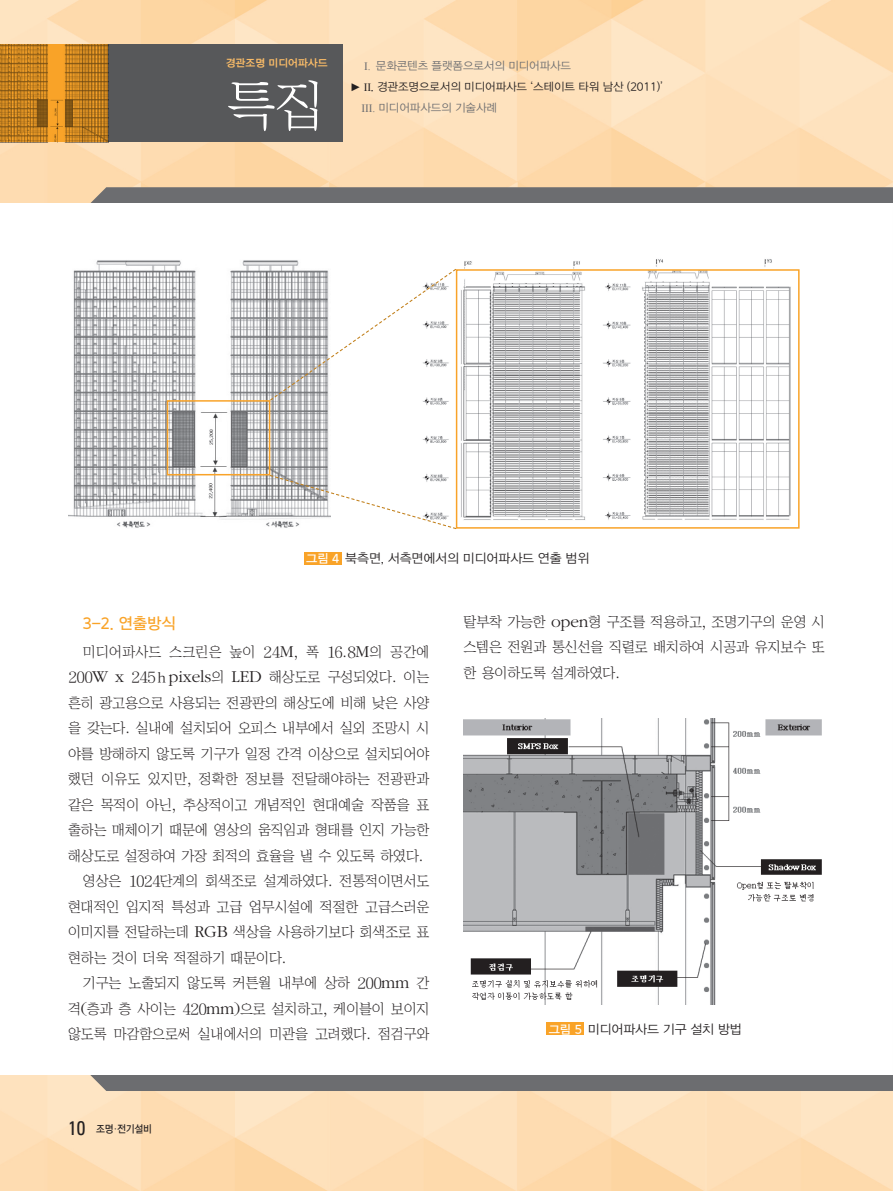
<style>
.page{position:relative;width:893px;height:1191px;background:#fff}
.page>*{position:absolute;margin:0;border:0;box-sizing:border-box;transform-origin:0 0}
.t1{font:54px "Chosunilbo NM";color:#fff}
.t2{font:300 17.25px "Garamond";letter-spacing:-.005em;color:#231f20}
.t3{font:15.75px "DX Ngo Std 30";color:#f9a328}
.t4{font:14.25px/25.5px "Chosunilbo NM";letter-spacing:-.01em;color:#231f20;text-align:justify}
.t5{font:14.25px "Chosunilbo NM";letter-spacing:.01em;color:#231f20}
.t6{font:12.75px "DX Ngo Std 20";letter-spacing:-.01em;color:#231f20}
.t7{font:11.25px "DX Ngo Std 20";letter-spacing:-.01em;color:#6c6d70}
.t8{font:11.25px "DX Ngo Std 20";letter-spacing:-.01em;color:#231f20}
.t9{font:10.5px "DX Ngo Std 40";color:#fcbd68}
.t10{font:10.5px "DX Ngo Std 30";letter-spacing:-.025em;color:#231f20;scale:.9 1}
.s1{font-family:"Times New Roman"}
.s2{font-family:"DX Ngo Std 30";font-size:12px;color:#fff}
.s3{font-family:"DX Shnm Std"}
.s4{font-family:"Garamond";font-weight:300;font-size:17.25px}
.s5{font-family:"DX Shnm Std";font-weight:400;font-size:14.25px}
.s6{font-family:"DX Nmu Std 20";font-weight:400;font-size:14.25px}
.s7{font-family:"Chosunilbo NM";font-weight:400;font-size:14.25px}
.s8{font-family:"Univers";font-stretch:condensed;font-size:19.5px}
.s9{font-family:"DX Nmu Std 20"}
</style>
<div class="page">
<img style="left:0;top:0;width:893px;height:1191px">
<div style="left:85px;top:187px;width:807px;height:904px;background:#6c6d70"></div>
<div style="left:0;top:203px;width:893px;height:872px;background:#fff"></div>
<svg style="left:892px;top:187px;width:1px;height:904px"></svg>
<hr style="left:892px;top:203px;width:1px;height:872px;background:#fff">
<img style="left:68px;top:260px;width:261px;height:268px">
<img style="left:422px;top:259px;width:369px;height:261px">
<div style="left:167px;top:400px;width:103px;height:75px;border:2px solid #f9a328"></div>
<div style="left:456px;top:269px;width:344px;height:259px;border:2px solid #f9a328"></div>
<svg style="left:269px;top:268px;width:188px;height:133px"></svg>
<svg style="left:269px;top:474px;width:188px;height:55px"></svg>
<div style="left:304px;top:552px;width:38px;height:13px;background:#f9a328"></div>
<img style="left:463px;top:719px;width:359px;height:285px">
<div style="left:547px;top:1022px;width:37px;height:13px;background:#f9a328"></div>
<div style="left:109px;top:44px;width:234px;height:98px;background:#57585a"></div>
<img style="left:0;top:45px;width:108px;height:97px">
<p class="t9" style="left:226px;top:57px;width:104px">경관조명 미디어파사드</p>
<p class="t7" style="left:364px;top:60px;width:209px"><span class="s1">I.</span> 문화콘텐츠 플랫폼으로서의 미디어파사드</p>
<p class="t8" style="left:350px;top:81px;width:314px"><span class="s1">► II</span>. 경관조명으로서의 미디어파사드 ‘스테이트 타워 남산 (2011)’</p>
<p class="t7" style="left:361px;top:102px;width:137px"><span class="s1">III.</span> 미디어파사드의 기술사례</p>
<h1 class="t1" style="left:227px;top:78px;width:99px">특집</h1>
<p class="t6" style="left:306px;top:552px;width:285px"><span class="s2">그림 4</span> 북측면, 서측면에서의 미디어파사드 연출 범위</p>
<p class="t3" style="left:83px;top:615px;width:95px">3-2. 연출방식</p>
<p class="t5" style="left:83px;top:644px;width:348px">미디어파사드 스크린은 높이 <span class="s3">24</span><span class="s4">M,</span> 폭 <span class="s3">16</span><span class="s4">.</span><span class="s3">8</span><span class="s4">M</span>의 공간에</p>
<p class="t2" style="left:68px;top:667px;width:363px"><span class="s5">200</span>W x <span class="s5">245</span><span class="s6">ｈ</span>pixels<span class="s7">의</span> LED <span class="s7">해상도로 구성되었다</span>. <span class="s7">이는</span></p>
<p class="t4" style="left:68px;top:689px;width:363px">흔히 광고용으로 사용되는 전광판의 해상도에 비해 낮은 사양</p>
<p class="t4" style="left:68px;top:715px;width:363px">을 갖는다<span class="s4">.</span> 실내에 설치되어 오피스 내부에서 실외 조망시 시</p>
<p class="t4" style="left:68px;top:740px;width:363px">야를 방해하지 않도록 기구가 일정 간격 이상으로 설치되어야</p>
<p class="t4" style="left:68px;top:766px;width:363px">했던 이유도 있지만<span class="s4">,</span> 정확한 정보를 전달해야하는 전광판과</p>
<p class="t4" style="left:68px;top:791px;width:363px">같은 목적이 아닌<span class="s4">,</span> 추상적이고 개념적인 현대예술 작품을 표</p>
<p class="t4" style="left:68px;top:817px;width:363px">출하는 매체이기 때문에 영상의 움직임과 형태를 인지 가능한</p>
<p class="t4" style="left:68px;top:842px;width:357px">해상도로 설정하여 가장 최적의 효율을 낼 수 있도록 하였다<span class="s4">.</span></p>
<p class="t4" style="left:83px;top:868px;width:348px">영상은 <span class="s3">1024</span>단계의 회색조로 설계하였다<span class="s4">.</span> 전통적이면서도</p>
<p class="t4" style="left:68px;top:893px;width:363px">현대적인 입지적 특성과 고급 업무시설에 적절한 고급스러운</p>
<p class="t4" style="left:68px;top:919px;width:363px">이미지를 전달하는데 <span class="s4">RGB</span> 색상을 사용하기보다 회색조로 표</p>
<p class="t4" style="left:68px;top:944px;width:220px">현하는 것이 더욱 적절하기 때문이다<span class="s4">.</span></p>
<p class="t4" style="left:83px;top:970px;width:348px">기구는 노출되지 않도록 커튼월 내부에 상하 <span class="s3">200</span><span class="s4">mm</span> 간</p>
<p class="t4" style="left:68px;top:995px;width:363px">격<span class="s4">(</span>층과 층 사이는 <span class="s3">420</span><span class="s4">mm)</span>으로 설치하고<span class="s4">,</span> 케이블이 보이지</p>
<p class="t4" style="left:68px;top:1021px;width:363px">않도록 마감함으로써 실내에서의 미관을 고려했다<span class="s4">.</span> 점검구와</p>
<p class="t10" style="left:68px;top:1123px;width:95px"><span class="s8">10</span> 조명<span class="s9">·</span>전기설비</p>
<p class="t4" style="left:463px;top:609px;width:363px">탈부착 가능한 <span class="s4">open</span>형 구조를 적용하고<span class="s4">,</span> 조명기구의 운영 시 스템은 전원과 통신선을 직렬로 배치하여 시공과 유지보수 또 한 용이하도록 설계하였다<span class="s4">.</span></p>
<p class="t6" style="left:549px;top:1022px;width:195px"><span class="s2">그림 5</span> 미디어파사드 기구 설치 방법</p>
</div>
